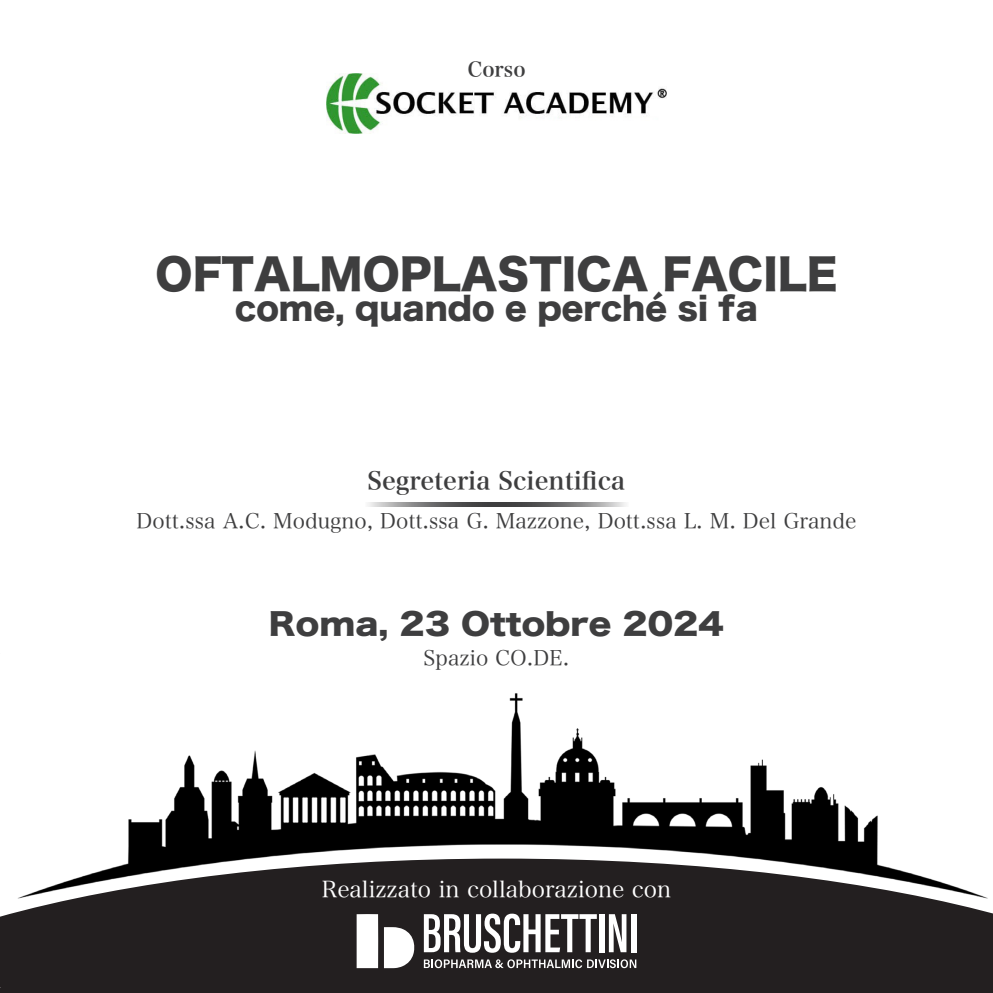
<style>
.page{position:relative;width:993px;height:993px;background:#fff}
.page>*{position:absolute;margin:0;border:0;box-sizing:border-box;transform-origin:0 0}
.t1{font:42px "Hira Kaku Std W8";color:#3e3e3f}
.t2{font:31.5px "Hira Kaku Std W8";color:#3e3e3f}
.t3{font:29.75px "Hira Kaku Std W8";color:#3e3e3f;scale:1.1 1}
.t4{font:24.5px "Hira Min Pro N W6";color:#3e3e3f}
.t5{font:22.75px "Hira Min Pro N W3";color:#fff}
.t6{font:21px "Hira Min Pro N W3";color:#3e3e3f}
.t7{font:20.12px "Hira Min Pro N W6";color:#3e3e3f}
</style>
<div class="page">
<img style="left:327px;top:73px;width:338px;height:61px">
<div style="left:0;top:986px;width:992px;height:6px;background:#231f20"></div>
<svg style="left:368px;top:502px;width:258px;height:4px"></svg>
<img style="left:0;top:693px;width:992px;height:293px">
<p class="t7" style="left:467px;top:52px;width:60px">Corso</p>
<p class="t1" style="left:155px;top:250px;width:683px">OFTALMOPLASTICA FACILE</p>
<p class="t2" style="left:235px;top:290px;width:524px">come, quando e perché si fa</p>
<p class="t4" style="left:367px;top:459px;width:259px">Segreteria Scientifica</p>
<p class="t6" style="left:136px;top:503px;width:721px">Dott.ssa A.C. Modugno, Dott.ssa G. Mazzone, Dott.ssa L. M. Del Grande</p>
<p class="t3" style="left:269px;top:606px;width:415px">Roma, 23 Ottobre 2024</p>
<p class="t6" style="left:423px;top:639px;width:147px">Spazio CO.DE.</p>
<p class="t5" style="left:322px;top:869px;width:351px">Realizzato in collaborazione con</p>
</div>
